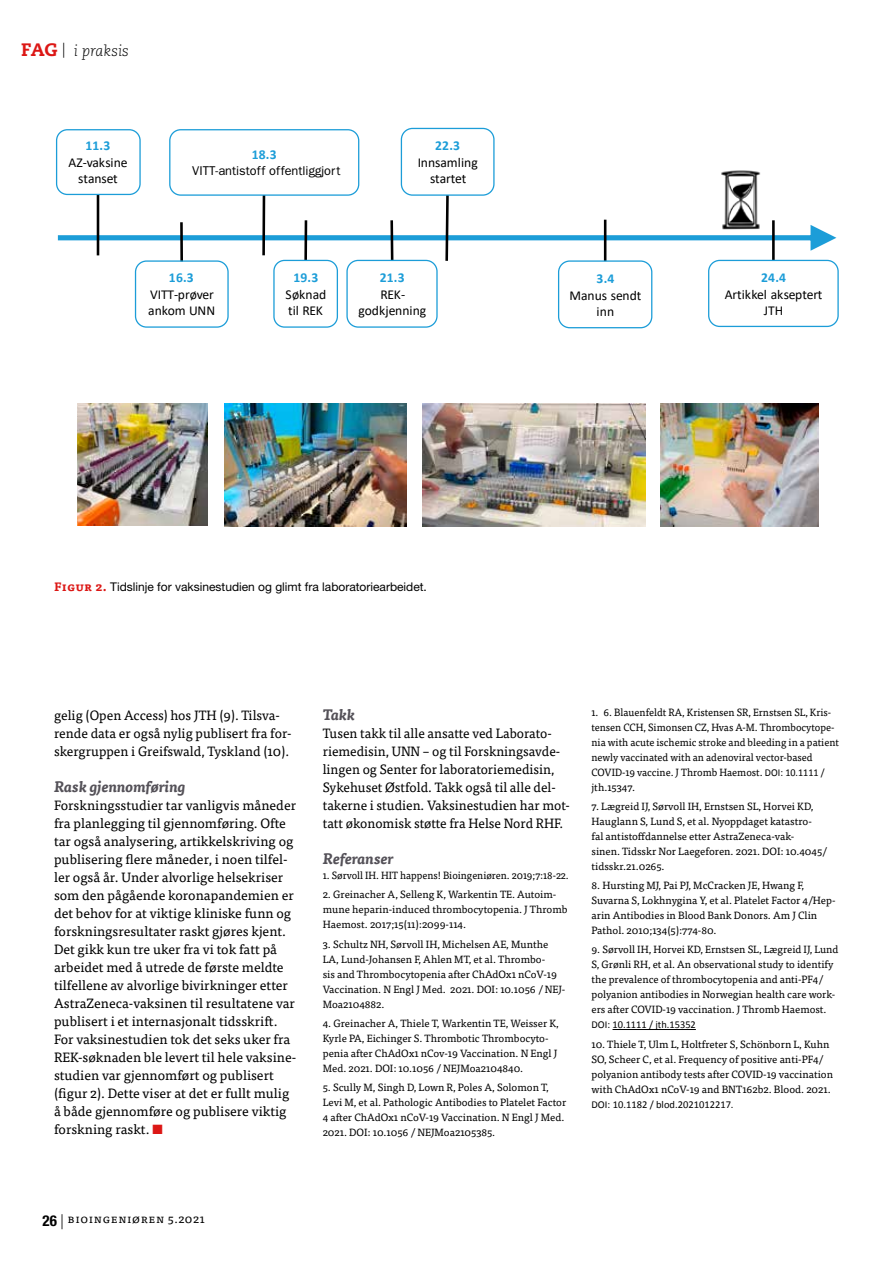
<style>
.page{position:relative;width:893px;height:1263px;background:#fff}
.page>*{position:absolute;margin:0;border:0;box-sizing:border-box;transform-origin:0 0}
.t1{font:italic 700 15px "Tisa Pro";color:#545158}
.t2{font:italic 300 15px "Caecilia LT Std";color:#000}
.t3{font:13.65px/16.2px "Calibri";letter-spacing:-.005em;color:#000;text-align:center}
.t4{font:700 13.65px "Calibri";letter-spacing:.015em;color:#1c9dd8}
.t5{font:13.5px/18px "Tisa Pro";color:#000}
.t6{font:12.75px "Franklin Gothic";color:#000}
.t7{font:12px "Helvetica Neue LT Pro";color:#000}
.t8{font:12px "Tisa Pro";letter-spacing:.05em;color:#000}
.t9{font:10.5px/15px "Tisa Pro";color:#000}
.t10{font:10.5px/15px "Tisa Pro";color:#000;scale:.96 1}
.t11{font:10.5px "Tisa Pro";color:#000;scale:.95 1}
.t12{font:10.5px "Calibri";color:#000}
.s1{font-weight:800;font-style:normal;font-size:18px;color:#dc1715}
.s2{font-family:"Tisa Pro";font-weight:700;color:#dc1715}
.s3{color:#dc1715}
.s4{font-family:"Calibri"}
.s5{font-family:"Helvetica Neue LT Pro";font-weight:700;font-stretch:condensed;font-size:15px}
.s6{font-family:"Helvetica Neue LT Pro";font-weight:300;font-size:15px}
</style>
<div class="page">
<hr style="left:612px;top:1029px;width:84px;height:1px;background:#000">
<svg style="left:58px;top:192px;width:778px;height:71px"></svg>
<hr style="left:772px;top:220px;width:3px;height:40px;background:#000">
<hr style="left:180px;top:222px;width:3px;height:39px;background:#000">
<img style="left:717px;top:170px;width:48px;height:60px">
<div style="left:56px;top:129px;width:85px;height:66px;border:1px solid #1c9dd8;border-radius:11px"></div>
<div style="left:135px;top:260px;width:94px;height:68px;border:1px solid #1c9dd8;border-radius:11px"></div>
<div style="left:169px;top:129px;width:190px;height:67px;border:1px solid #1c9dd8;border-radius:11px"></div>
<div style="left:273px;top:260px;width:65px;height:68px;border:1px solid #1c9dd8;border-radius:11px"></div>
<div style="left:346px;top:260px;width:92px;height:68px;border:1px solid #1c9dd8;border-radius:11px"></div>
<div style="left:401px;top:128px;width:94px;height:68px;border:1px solid #1c9dd8;border-radius:11px"></div>
<div style="left:558px;top:260px;width:94px;height:68px;border:1px solid #1c9dd8;border-radius:11px"></div>
<div style="left:708px;top:260px;width:131px;height:67px;border:1px solid #1c9dd8;border-radius:11px"></div>
<img style="left:77px;top:403px;width:131px;height:123px">
<img style="left:423px;top:403px;width:222px;height:123px">
<img style="left:224px;top:403px;width:183px;height:123px">
<img style="left:661px;top:403px;width:157px;height:123px">
<h1 class="t2" style="left:21px;top:43px;width:109px"><span class="s1">FAG</span> | i praksis</h1>
<h2 class="t4" style="left:85px;top:136px;width:26px">11.3</h2>
<h2 class="t3" style="left:69px;top:154px;width:61px">AZ-vaksine stanset</h2>
<h2 class="t4" style="left:252px;top:145px;width:26px">18.3</h2>
<h2 class="t3" style="left:186px;top:163px;width:159px">VITT-antistoff offentliggjøres</h2>
<p class="t6" style="left:192px;top:163px;width:150px">VITT-antistoff offentliggjort</p>
<h2 class="t4" style="left:435px;top:136px;width:26px">22.3</h2>
<h2 class="t3" style="left:418px;top:154px;width:62px">Innsamling startet</h2>
<h2 class="t4" style="left:169px;top:268px;width:26px">16.3</h2>
<h2 class="t3" style="left:148px;top:286px;width:69px;text-align:left">VITT-prøver ankom UNN</h2>
<h2 class="t4" style="left:293px;top:268px;width:26px">19.3</h2>
<h2 class="t3" style="left:286px;top:286px;width:42px;text-align:left">Søknad til REK</h2>
<h2 class="t4" style="left:380px;top:268px;width:26px">21.3</h2>
<h2 class="t3" style="left:358px;top:286px;width:69px">REK&shy;godkjenning</h2>
<h2 class="t4" style="left:597px;top:269px;width:19px">3.4</h2>
<h2 class="t3" style="left:569px;top:287px;width:74px">Manus sendt inn</h2>
<h2 class="t4" style="left:761px;top:268px;width:26px">24.4</h2>
<h2 class="t3" style="left:725px;top:286px;width:99px">Artikkel akseptert<br>JTH</h2>
<p class="t7" style="left:54px;top:579px;width:374px"><span class="s2">Figur 2.</span> Tidslinje for vaksinestudien og glimt fra laboratoriearbeidet.</p>
<p class="t5" style="left:54px;top:705px;width:239px">gelig (Open Access) hos JTH (9). Tilsva&shy;rende data er også nylig publisert fra for&shy;skergruppen i Greifswald, Tyskland (10).</p>
<h1 class="t1" style="left:54px;top:775px;width:133px">Rask gjennomføring</h1>
<p class="t5" style="left:54px;top:795px;width:244px">Forskningsstudier tar vanligvis måneder fra planlegging til gjennomføring. Ofte tar også analysering, artikkelskriving og publisering flere måneder, i noen tilfel&shy;ler også år. Under alvorlige helsekriser som den pågående koronapandemien er det behov for at viktige kliniske funn og forskningsresultater raskt gjøres kjent.<br>Det gikk kun tre uker fra vi tok fatt på arbeidet med å utrede de første meldte tilfellene av alvorlige bivirkninger etter AstraZeneca-vaksinen til resultatene var publisert i et internasjonalt tidsskrift.<br>For vaksinestudien tok det seks uker fra REK-søknaden ble levert til hele vaksine&shy;studien var gjennomført og publisert (figur 2). Dette viser at det er fullt mulig å både gjennomføre og publisere viktig forskning raskt. <span class="s3">■</span></p>
<h1 class="t1" style="left:323px;top:703px;width:34px">Takk</h1>
<p class="t5" style="left:323px;top:723px;width:249px">Tusen takk til alle ansatte ved Laborato&shy;riemedisin, UNN – og til Forskningsavde&shy;lingen og Senter for laboratoriemedisin, Sykehuset Østfold. Takk også til alle del&shy;takerne i studien. Vaksinestudien har mot&shy;tatt økonomisk støtte fra Helse Nord RHF.</p>
<h1 class="t1" style="left:323px;top:847px;width:72px">Referanser</h1>
<p class="t11" style="left:323px;top:868px;width:260px">1. Sørvoll IH. HIT happens! Bioingeniøren. 2019;7:18-22.</p>
<p class="t9" style="left:323px;top:886px;width:246px">2. Greinacher A, Selleng K, Warkentin TE. Autoim&shy;mune heparin-induced thrombocytopenia. J Thromb<br>Haemost. 2017;15(11):2099-114.</p>
<p class="t9" style="left:323px;top:936px;width:244px">3. Schultz NH, Sørvoll IH, Michelsen AE, Munthe LA, Lund-Johansen F, Ahlen MT, et al. Thrombo-<br>sis and Thrombocytopenia after ChAdOx1 nCoV-19<br>Vaccination. N Engl J Med. 2021. DOI: 10.1056 / NEJ-Moa2104882.</p>
<p class="t9" style="left:323px;top:1015px;width:237px">4. Greinacher A, Thiele T, Warkentin TE, Weisser K, Kyrle PA, Eichinger S. Thrombotic Thrombocyto&shy;penia after ChAdOx1 nCov-19 Vaccination. N Engl J Med. 2021. DOI: 10.1056 / NEJMoa2104840.</p>
<p class="t9" style="left:323px;top:1079px;width:245px">5. Scully M, Singh D, Lown R, Poles A, Solomon T, Levi M, et al. Pathologic Antibodies to Platelet Factor 4 after ChAdOx1 nCoV-19 Vaccination. N Engl J Med.<br>2021. DOI: 10.1056 / NEJMoa2105385.</p>
<p class="t10" style="left:591px;top:704px;width:259px">1. 6. Blauenfeldt RA, Kristensen SR, Ernstsen SL, Kris&shy;tensen CCH, Simonsen CZ, Hvas A-M. Thrombocytope&shy;nia with acute ischemic stroke and bleeding in a patient newly vaccinated with an adenoviral vector-based COVID-19 vaccine. J Thromb Haemost. <span class="s4">DOI: 10.1111 / </span>jth.15347.</p>
<p class="t9" style="left:591px;top:798px;width:237px">7. Lægreid IJ, Sørvoll IH, Ernstsen SL, Horvei KD, Hauglann S, Lund S, et al. Nyoppdaget katastro-<br>fal antistoffdannelse etter AstraZeneca-vak-<br>sinen. Tidsskr Nor Laegeforen. 2021. DOI: 10.4045/ tidsskr.21.0265.</p>
<p class="t9" style="left:591px;top:877px;width:246px">8. Hursting MJ, Pai PJ, McCracken JE, Hwang F, Suvarna S, Lokhnygina Y, et al. Platelet Factor 4/Hep&shy;arin Antibodies in Blood Bank Donors. Am J Clin Pathol. 2010;134(5):774-80.</p>
<p class="t9" style="left:591px;top:941px;width:249px">9. Sørvoll IH, Horvei KD, Ernstsen SL, Lægreid IJ, Lund S, Grønli RH, et al. An observational study to identify the prevalence of thrombocytopenia and anti-PF4/ polyanion antibodies in Norwegian health care work&shy;ers after COVID-19 vaccination. J Thromb Haemost.</p>
<p class="t12" style="left:591px;top:1017px;width:106px">DOI: 10.1111 / jth.15352</p>
<p class="t9" style="left:591px;top:1036px;width:243px">10. Thiele T, Ulm L, Holtfreter S, Schönborn L, Kuhn SO, Scheer C, et al. Frequency of positive anti-PF4/ polyanion antibody tests after COVID-19 vaccination with ChAdOx1 nCoV-19 and BNT162b2. Blood. 2021.</p>
<p class="t12" style="left:591px;top:1097px;width:144px">DOI: 10.1182 / blod.2021012217.</p>
<p class="t8" style="left:43px;top:1209px;width:164px"><span class="s5">26</span> <span class="s6">|</span> Bioingeniøren 5.2021</p>
</div>
